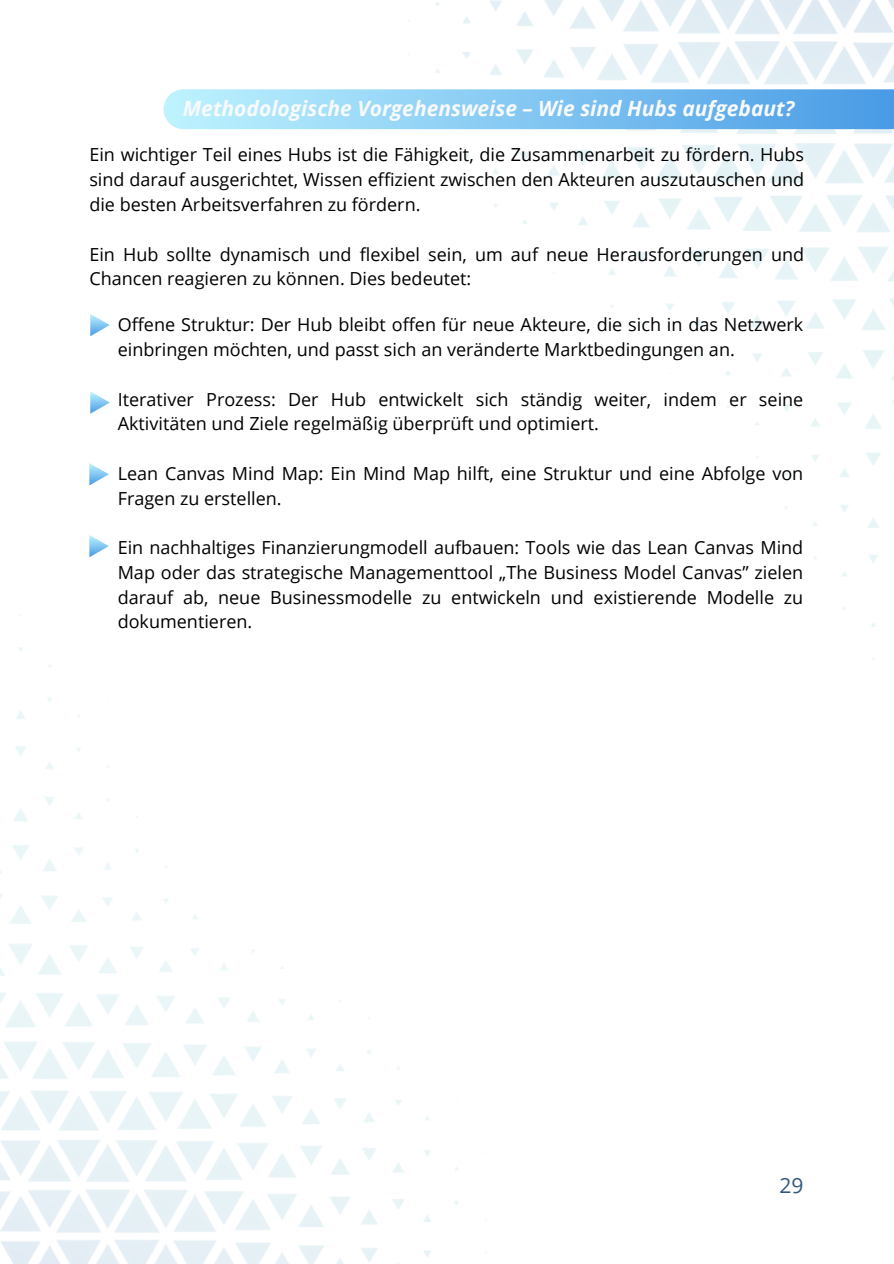
<style>
.page{position:relative;width:894px;height:1264px;background:#fff}
.page>*{position:absolute;margin:0;border:0;box-sizing:border-box;transform-origin:0 0}
.t1{font:italic 700 21px "Open Sans";color:#f9fafc}
.t2{font:21px "Open Sans";color:#33567f}
.t3{font:18px/24.8px "Open Sans";color:#000}
</style>
<div class="page">
<img style="left:274px;top:0;width:619px;height:660px">
<img style="left:0;top:453px;width:619px;height:810px">
<svg style="left:163px;top:89px;width:730px;height:40px;background:#84c7f2"></svg>
<svg style="left:90px;top:314px;width:20px;height:22px"></svg>
<svg style="left:90px;top:391px;width:20px;height:23px"></svg>
<svg style="left:89px;top:463px;width:20px;height:22px"></svg>
<svg style="left:89px;top:535px;width:20px;height:22px"></svg>
<p class="t1" style="left:183px;top:94px;width:613px">Methodologische Vorgehensweise – Wie sind Hubs aufgebaut?</p>
<p class="t3" style="left:89px;top:142px;width:716px;text-align:justify">Ein wichtiger Teil eines Hubs ist die Fähigkeit, die Zusammenarbeit zu fördern. Hubs sind darauf ausgerichtet, Wissen effizient zwischen den Akteuren auszutauschen und die besten Arbeitsverfahren zu fördern.</p>
<h1 class="t3" style="left:89px;top:241px;width:716px">Ein Hub sollte dynamisch und flexibel sein, um auf neue Herausforderungen und<br>Chancen reagieren zu können. Dies bedeutet:</h1>
<p class="t3" style="left:118px;top:312px;width:687px">Offene Struktur: Der Hub bleibt offen für neue Akteure, die sich in das Netzwerk einbringen möchten, und passt sich an veränderte Marktbedingungen an.</p>
<p class="t3" style="left:118px;top:386px;width:687px">Iterativer Prozess: Der Hub entwickelt sich ständig weiter, indem er seine<br>Aktivitäten und Ziele regelmäßig überprüft und optimiert.</p>
<p class="t3" style="left:118px;top:460px;width:687px">Lean Canvas Mind Map: Ein Mind Map hilft, eine Struktur und eine Abfolge von<br>Fragen zu erstellen.</p>
<p class="t3" style="left:118px;top:534px;width:687px;text-align:justify">Ein nachhaltiges Finanzierungmodell aufbauen: Tools wie das Lean Canvas Mind Map oder das strategische Managementtool „The Business Model Canvas” zielen darauf ab, neue Businessmodelle zu entwickeln und existierende Modelle zu dokumentieren.</p>
<p class="t2" style="left:779px;top:1170px;width:25px">29</p>
</div>
